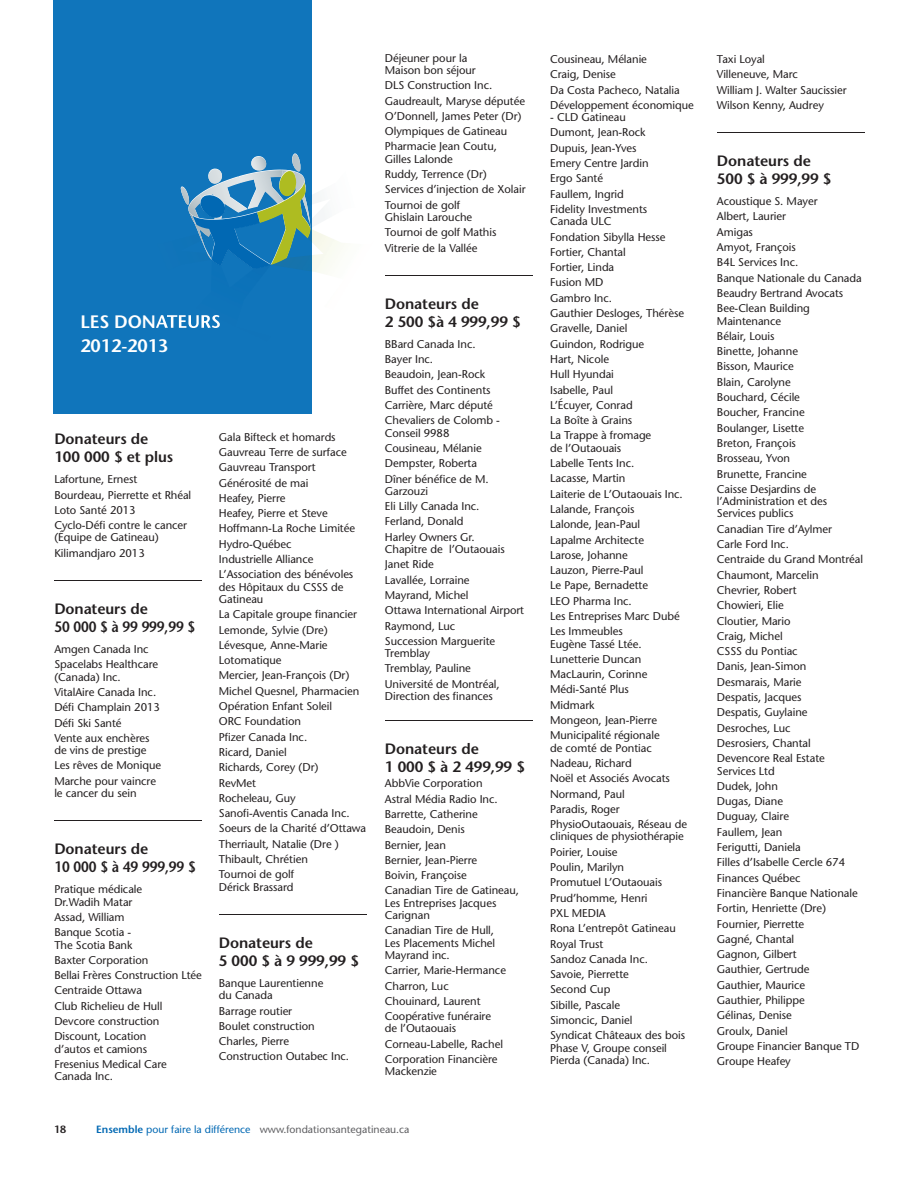
<style>
.page{position:relative;width:918px;height:1188px;background:#fff}
.page>*{position:absolute;margin:0;border:0;box-sizing:border-box;transform-origin:0 0}
.t1{font:600 18px/24px "Stone Sans";letter-spacing:-.005em;color:#fff}
.t2{font:600 15px/18px "Stone Sans";letter-spacing:-.005em;color:#231f20}
.t3{font:11.25px/15.3px "Stone Sans";letter-spacing:-.005em;color:#231f20}
.t4{font:10.5px "Stone Sans";color:#5f5f62}
.t5{font:600 10.5px "Stone Sans";color:#231f20}
.s1{font-weight:600;color:#0168b3}
.s2{color:#0168b3}
</style>
<div class="page">
<div style="left:54px;top:0;width:258px;height:414px;background:#1075bb"></div>
<img style="left:156px;top:315px;width:64px;height:13px">
<img style="left:301px;top:229px;width:11px;height:42px">
<svg style="left:180px;top:153px;width:131px;height:116px"></svg>
<hr style="left:54px;top:580px;width:148px;height:1px;background:#231f20">
<hr style="left:54px;top:820px;width:148px;height:1px;background:#231f20">
<hr style="left:219px;top:914px;width:147px;height:1px;background:#231f20">
<hr style="left:385px;top:275px;width:147px;height:1px;background:#231f20">
<hr style="left:385px;top:720px;width:147px;height:1px;background:#231f20">
<hr style="left:717px;top:132px;width:148px;height:1px;background:#231f20">
<h1 class="t1" style="left:80px;top:309px;width:142px">LES DonaTEuRS<br>2012-2013</h1>
<h2 class="t2" style="left:54px;top:430px;width:120px">Donateurs de<br>100 000 $ et plus</h2>
<p class="t3" style="left:54px;top:472px;width:138px">Lafortune, Ernest<br>Bourdeau, Pierrette et Rhéal<br>Loto Santé 2013<br>Cyclo-Défi contre le cancer</p>
<p class="t3" style="left:54px;top:530px;width:106px">(Équipe de Gatineau)<br>Kilimandjaro 2013</p>
<h2 class="t2" style="left:54px;top:599px;width:142px">Donateurs de<br>50 000 $ à 99 999,99 $</h2>
<p class="t3" style="left:54px;top:641px;width:105px">Amgen Canada Inc<br>Spacelabs Healthcare</p>
<p class="t3" style="left:54px;top:669px;width:107px">(Canada) Inc.<br>VitalAire Canada Inc.<br>Défi Champlain 2013<br>Défi Ski Santé<br>Vente aux enchères</p>
<p class="t3" style="left:54px;top:742px;width:108px">de vins de prestige<br>Les rêves de Monique<br>Marche pour vaincre</p>
<p class="t3" style="left:54px;top:785px;width:84px">le cancer du sein</p>
<h2 class="t2" style="left:54px;top:840px;width:143px">Donateurs de<br>10 000 $ à 49 999,99 $</h2>
<p class="t3" style="left:54px;top:883px;width:89px;line-height:12.3px">Pratique médicale<br>Dr.Wadih Matar</p>
<p class="t3" style="left:54px;top:909px;width:78px">Assad, William<br>Banque Scotia -</p>
<p class="t3" style="left:54px;top:937px;width:149px">the Scotia Bank<br>Baxter Corporation<br>Bellai Frères Construction Ltée<br>Centraide ottawa<br>Club Richelieu de Hull<br>Devcore construction<br>Discount, Location</p>
<p class="t3" style="left:54px;top:1041px;width:114px">d’autos et camions<br>Fresenius Medical Care</p>
<p class="t3" style="left:54px;top:1069px;width:60px">Canada Inc.</p>
<p class="t3" style="left:219px;top:429px;width:138px">Gala Bifteck et homards<br>Gauvreau terre de surface<br>Gauvreau transport<br>Générosité de mai<br>Heafey, Pierre<br>Heafey, Pierre et Steve<br>Hoffmann-La Roche Limitée<br>Hydro-Québec<br>Industrielle Alliance<br>L’Association des bénévoles</p>
<p class="t3" style="left:219px;top:581px;width:126px;line-height:12.3px">des Hôpitaux du CSSS de<br>Gatineau</p>
<p class="t3" style="left:219px;top:607px;width:149px">La Capitale groupe financier<br>Lemonde, Sylvie (Dre)<br>Lévesque, Anne-Marie<br>Lotomatique<br>Mercier, Jean-François (Dr)<br>Michel Quesnel, Pharmacien opération Enfant Soleil<br>oRC Foundation<br>Pfizer Canada Inc.<br>Ricard, Daniel<br>Richards, Corey (Dr)<br>RevMet<br>Rocheleau, Guy<br>Sanofi-Aventis Canada Inc.<br>Soeurs de la Charité d’ottawa therriault, natalie (Dre ) thibault, Chrétien<br>tournoi de golf</p>
<p class="t3" style="left:219px;top:879px;width:76px">Dérick Brassard</p>
<h2 class="t2" style="left:219px;top:933px;width:142px">Donateurs de<br>5 000 $ à 9 999,99 $</h2>
<p class="t3" style="left:219px;top:977px;width:106px;line-height:12.3px">Banque Laurentienne du Canada</p>
<p class="t3" style="left:219px;top:1003px;width:132px">Barrage routier<br>Boulet construction<br>Charles, Pierre<br>Construction outabec Inc.</p>
<p class="t3" style="left:385px;top:51px;width:92px;line-height:12.3px">Déjeuner pour la<br>Maison bon séjour</p>
<p class="t3" style="left:385px;top:78px;width:142px">DLS Construction Inc.<br>Gaudreault, Maryse députée o’Donnell, James Peter (Dr) olympiques de Gatineau<br>Pharmacie Jean Coutu,</p>
<p class="t3" style="left:385px;top:151px;width:142px">Gilles Lalonde<br>Ruddy, terrence (Dr)<br>Services d’injection de Xolair tournoi de golf</p>
<p class="t3" style="left:385px;top:209px;width:113px">Ghislain Larouche tournoi de golf Mathis<br>Vitrerie de la Vallée</p>
<h2 class="t2" style="left:385px;top:294px;width:137px">Donateurs de<br>2 500 $à 4 999,99 $</h2>
<p class="t3" style="left:385px;top:336px;width:117px">BBard Canada Inc.<br>Bayer Inc.<br>Beaudoin, Jean-Rock<br>Buffet des Continents<br>Carrière, Marc député<br>Chevaliers de Colomb -</p>
<p class="t3" style="left:385px;top:425px;width:105px">Conseil 9988<br>Cousineau, Mélanie<br>Dempster, Roberta<br>Dîner bénéfice de M.</p>
<p class="t3" style="left:385px;top:483px;width:96px">Garzouzi<br>Eli Lilly Canada Inc.<br>Ferland, Donald<br>Harley owners Gr.</p>
<p class="t3" style="left:385px;top:541px;width:141px">Chapitre de l’outaouais<br>Janet Ride<br>Lavallée, Lorraine<br>Mayrand, Michel<br>ottawa International Airport<br>Raymond, Luc<br>Succession Marguerite</p>
<p class="t3" style="left:385px;top:645px;width:116px">tremblay<br>tremblay, Pauline université de Montréal,</p>
<p class="t3" style="left:385px;top:688px;width:109px">Direction des finances</p>
<h2 class="t2" style="left:385px;top:740px;width:142px">Donateurs de<br>1 000 $ à 2 499,99 $</h2>
<p class="t3" style="left:385px;top:776px;width:136px">AbbVie Corporation<br>Astral Média Radio Inc.<br>Barrette, Catherine<br>Beaudoin, Denis<br>Bernier, Jean<br>Bernier, Jean-Pierre<br>Boivin, Françoise<br>Canadian tire de Gatineau,</p>
<p class="t3" style="left:385px;top:897px;width:113px;line-height:12.3px">Les Entreprises Jacques<br>Carignan</p>
<p class="t3" style="left:385px;top:924px;width:112px;line-height:12.3px;text-align:justify">Canadian tire de Hull, Les Placements Michel Mayrand inc.</p>
<p class="t3" style="left:385px;top:963px;width:123px">Carrier, Marie-Hermance<br>Charron, Luc<br>Chouinard, Laurent<br>Coopérative funéraire</p>
<p class="t3" style="left:385px;top:1021px;width:120px">de l’outaouais<br>Corneau-Labelle, Rachel<br>Corporation Financière</p>
<p class="t3" style="left:385px;top:1064px;width:54px">Mackenzie</p>
<p class="t5" style="left:54px;top:1123px;width:14px">18</p>
<p class="t4" style="left:96px;top:1123px;width:315px"><span class="s1">Ensemble</span> <span class="s2">pour faire la différence</span> www.fondationsantegatineau.ca</p>
<p class="t3" style="left:550px;top:51px;width:145px">Cousineau, Mélanie<br>Craig, Denise<br>Da Costa Pacheco, natalia<br>Développement économique</p>
<p class="t3" style="left:550px;top:109px;width:100px">- CLD Gatineau<br>Dumont, Jean-Rock<br>Dupuis, Jean-Yves<br>Emery Centre Jardin<br>Ergo Santé<br>Faullem, Ingrid<br>Fidelity Investments</p>
<p class="t3" style="left:550px;top:214px;width:135px">Canada uLC<br>Fondation Sibylla Hesse<br>Fortier, Chantal<br>Fortier, Linda<br>Fusion MD<br>Gambro Inc.<br>Gauthier Desloges, thérèse<br>Gravelle, Daniel<br>Guindon, Rodrigue<br>Hart, nicole<br>Hull Hyundai<br>Isabelle, Paul<br>L’Écuyer, Conrad<br>La Boîte à Grains<br>La trappe à fromage</p>
<p class="t3" style="left:550px;top:440px;width:134px">de l’outaouais<br>Labelle tents Inc.<br>Lacasse, Martin<br>Laiterie de L’outaouais Inc.<br>Lalande, François<br>Lalonde, Jean-Paul<br>Lapalme Architecte<br>Larose, Johanne<br>Lauzon, Pierre-Paul<br>Le Pape, Bernadette<br>LEo Pharma Inc.<br>Les Entreprises Marc Dubé<br>Les Immeubles</p>
<p class="t3" style="left:550px;top:636px;width:111px">Eugène tassé Ltée.<br>Lunetterie Duncan<br>MacLaurin, Corinne<br>Médi-Santé Plus<br>Midmark<br>Mongeon, Jean-Pierre<br>Municipalité régionale</p>
<p class="t3" style="left:550px;top:740px;width:138px">de comté de Pontiac nadeau, Richard<br>noël et Associés Avocats normand, Paul<br>Paradis, Roger<br>Physiooutaouais, Réseau de</p>
<p class="t3" style="left:550px;top:829px;width:136px">cliniques de physiothérapie<br>Poirier, Louise<br>Poulin, Marilyn<br>Promutuel L’outaouais<br>Prud’homme, Henri<br>PXL MEDIA<br>Rona L’entrepôt Gatineau<br>Royal trust<br>Sandoz Canada Inc.<br>Savoie, Pierrette<br>Second Cup<br>Sibille, Pascale<br>Simoncic, Daniel<br>Syndicat Châteaux des bois</p>
<p class="t3" style="left:550px;top:1042px;width:118px;line-height:12.3px">Phase V, Groupe conseil<br>Pierda (Canada) Inc.</p>
<p class="t3" style="left:717px;top:51px;width:131px">taxi Loyal<br>Villeneuve, Marc<br>William J. Walter Saucissier<br>Wilson Kenny, Audrey</p>
<h2 class="t2" style="left:717px;top:151px;width:116px">Donateurs de<br>500 $ à 999,99 $</h2>
<p class="t3" style="left:717px;top:193px;width:146px">Acoustique S. Mayer<br>Albert, Laurier<br>Amigas<br>Amyot, François<br>B4L Services Inc.<br>Banque nationale du Canada<br>Beaudry Bertrand Avocats<br>Bee-Clean Building</p>
<p class="t3" style="left:717px;top:313px;width:101px">Maintenance<br>Bélair, Louis<br>Binette, Johanne<br>Bisson, Maurice<br>Blain, Carolyne<br>Bouchard, Cécile<br>Boucher, Francine<br>Boulanger, Lisette<br>Breton, François<br>Brosseau, Yvon<br>Brunette, Francine<br>Caisse Desjardins de</p>
<p class="t3" style="left:717px;top:495px;width:112px;line-height:12.3px">l’Administration et des<br>Services publics</p>
<p class="t3" style="left:717px;top:521px;width:148px">Canadian tire d’Aylmer<br>Carle Ford Inc.<br>Centraide du Grand Montréal<br>Chaumont, Marcelin<br>Chevrier, Robert<br>Chowieri, Elie<br>Cloutier, Mario<br>Craig, Michel<br>CSSS du Pontiac<br>Danis, Jean-Simon<br>Desmarais, Marie<br>Despatis, Jacques<br>Despatis, Guylaine<br>Desroches, Luc<br>Desrosiers, Chantal<br>Devencore Real Estate</p>
<p class="t3" style="left:717px;top:763px;width:144px">Services Ltd<br>Dudek, John<br>Dugas, Diane<br>Duguay, Claire<br>Faullem, Jean<br>Ferigutti, Daniela<br>Filles d’Isabelle Cercle 674<br>Finances Québec<br>Financière Banque nationale<br>Fortin, Henriette (Dre)<br>Fournier, Pierrette<br>Gagné, Chantal<br>Gagnon, Gilbert<br>Gauthier, Gertrude<br>Gauthier, Maurice<br>Gauthier, Philippe<br>Gélinas, Denise<br>Groulx, Daniel<br>Groupe Financier Banque tD<br>Groupe Heafey</p>
</div>
